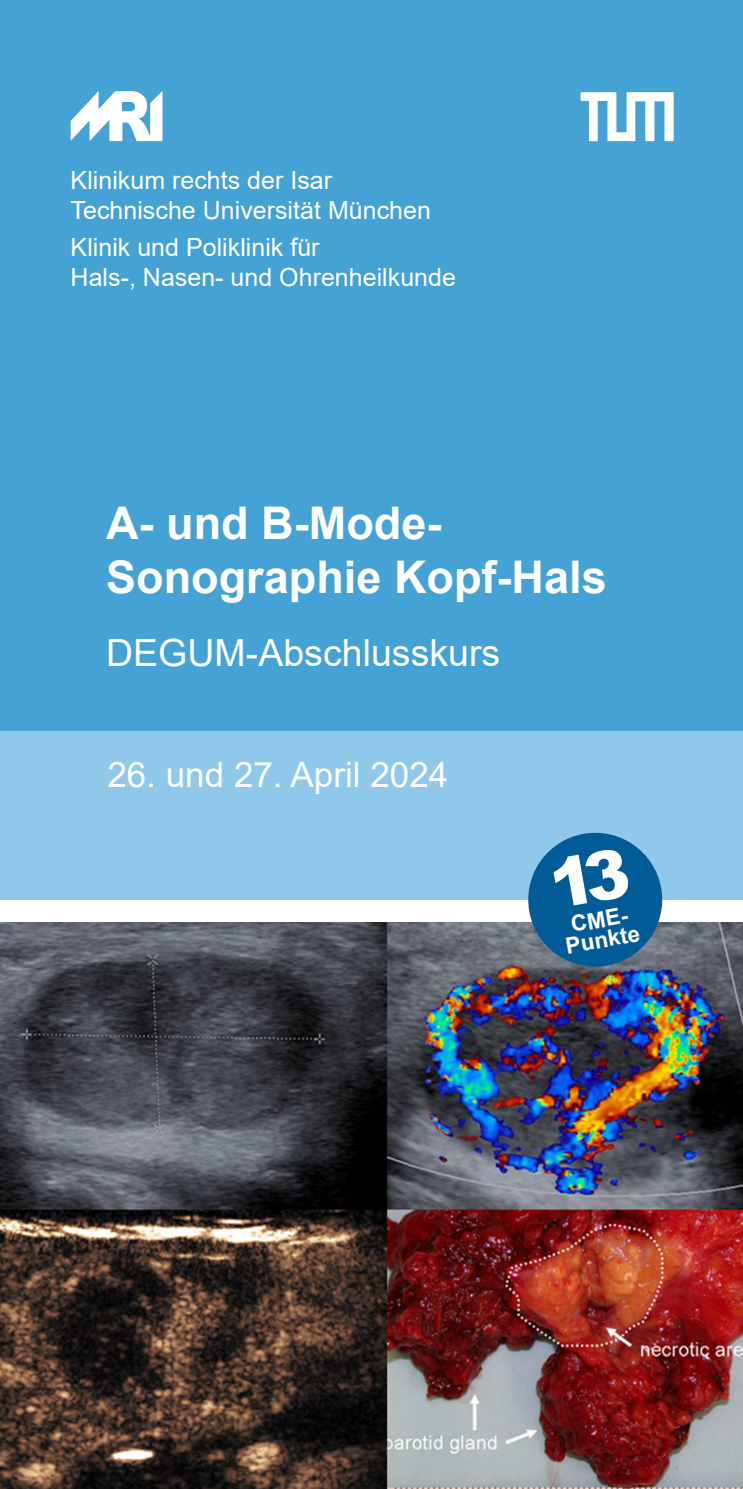
<style>
.page{position:relative;width:743px;height:1489px;background:#fff}
.page>*{position:absolute;margin:0;border:0;box-sizing:border-box;transform-origin:0 0}
.t1{font:700 45px/54px "Arial";color:#fff}
.t2{font:37.5px "Arial";color:#fff}
.t3{font:35px "Arial";color:#fff}
.t4{font:25px/30px "Arial";color:#fff}
.t5{font:700 22.5px/20px "Arial";color:#fff;text-align:center}
</style>
<div class="page">
<div style="left:0;top:0;width:742px;height:1488px;background:#45a2d4"></div>
<svg style="left:580px;top:92px;width:93px;height:49px"></svg>
<img style="left:0;top:921px;width:742px;height:567px">
<div style="left:0;top:731px;width:742px;height:169px;background:#90c8ec"></div>
<svg style="left:71px;top:91px;width:91px;height:50px"></svg>
<div style="left:0;top:900px;width:742px;height:21px;background:#fff"></div>
<svg style="left:522px;top:832px;width:145px;height:140px"></svg>
<p class="t4" style="left:71px;top:165px;width:361px">Klinikum rechts der Isar<br>Technische Universität München</p>
<p class="t4" style="left:71px;top:232px;width:386px">Klinik und Poliklinik für<br>Hals-, Nasen- und Ohrenheilkunde</p>
<h1 class="t1" style="left:106px;top:496px;width:502px">A- und B-Mode-<br>Sonographie Kopf-Hals</h1>
<h2 class="t2" style="left:106px;top:627px;width:395px">DEGUM-Abschlusskurs</h2>
<h3 class="t3" style="left:107px;top:750px;width:342px">26. und 27. April 2024</h3>
<p class="t5" style="left:560px;top:916px;width:77px;rotate:-10deg">CME-<br>Punkte</p>
</div>
